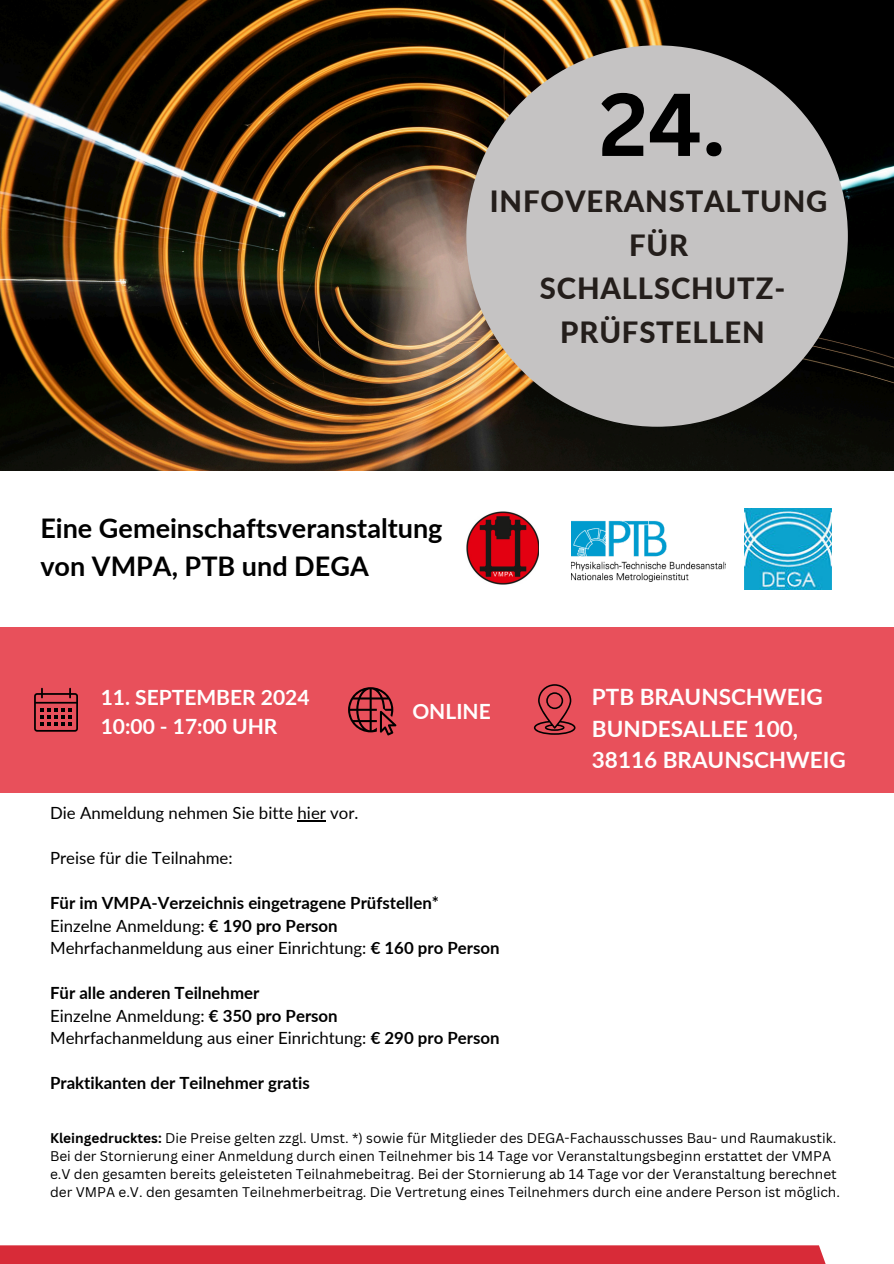
<style>
.page{position:relative;width:894px;height:1264px;background:#fff}
.page>*{position:absolute;margin:0;border:0;box-sizing:border-box;transform-origin:0 0}
.t1{font:700 87px "Canva Sans";color:#000}
.t2{font:800 29.25px/43.8px "Lato";letter-spacing:.03em;color:#241e1b;text-align:center}
.t3{font:700 27px/37.2px "Lato";color:#000}
.t4{font:700 22.5px/31.5px "Lato";color:#fffefe}
.t5{font:700 21px/29.2px "Lato";color:#fff}
.t6{font:700 21px "Lato";color:#fffefe}
.t7{font:16.8px/22.5px "Lato";color:#000}
.t8{font:700 16.8px/22.5px "Lato";color:#000}
.t9{font:13.65px/18px "Canva Sans";color:#000}
.s1{font-weight:400}
.s2{font-weight:700}
</style>
<div class="page">
<img style="left:0;top:0;width:893px;height:470px">
<div style="left:0;top:627px;width:893px;height:165px;background:#e8505b"></div>
<img style="left:571px;top:521px;width:154px;height:61px">
<img style="left:744px;top:508px;width:87px;height:82px">
<div style="left:466px;top:45px;width:381px;height:382px;background:#c5c3c3;border-radius:50%"></div>
<div style="left:0;top:1245px;width:843px;height:18px;background:#d82b38"></div>
<svg style="left:348px;top:687px;width:48px;height:48px"></svg>
<svg style="left:34px;top:687px;width:44px;height:44px"></svg>
<svg style="left:533px;top:684px;width:42px;height:50px"></svg>
<svg style="left:297px;top:820px;width:29px;height:1px"></svg>
<img style="left:466px;top:511px;width:72px;height:73px">
<h1 class="t1" style="left:599px;top:72px;width:128px">24.</h1>
<h2 class="t2" style="left:490px;top:178px;width:339px">INFOVERANSTALTUNG<br>FÜR<br>SCHALLSCHUTZ-<br>PRÜFSTELLEN</h2>
<h3 class="t3" style="left:40px;top:509px;width:403px">Eine Gemeinschaftsveranstaltung von VMPA, PTB und DEGA</h3>
<h3 class="t5" style="left:101px;top:681px;width:210px">11. SEPTEMBER 2024<br>10:00 - 17:00 UHR</h3>
<h3 class="t6" style="left:412px;top:696px;width:80px">ONLINE</h3>
<p class="t7" style="left:50px;top:801px;width:310px">Die Anmeldung nehmen Sie bitte hier vor.</p>
<p class="t7" style="left:50px;top:846px;width:184px">Preise für die Teilnahme:</p>
<p class="t8" style="left:50px;top:891px;width:451px">Für im VMPA-Verzeichnis eingetragene Prüfstellen*<br><span class="s1">Einzelne Anmeldung:</span> € 190 pro Person<br><span class="s1">Mehrfachanmeldung aus einer Einrichtung:</span> € 160 pro Person</p>
<p class="t7" style="left:50px;top:981px;width:451px"><span class="s2">Für alle anderen Teilnehmer<br></span>Einzelne Anmeldung: <span class="s2">€ 350 pro Person<br></span>Mehrfachanmeldung aus einer Einrichtung: <span class="s2">€ 290 pro Person</span></p>
<p class="t8" style="left:50px;top:1071px;width:261px">Praktikanten der Teilnehmer gratis</p>
<h3 class="t4" style="left:591px;top:680px;width:255px">PTB BRAUNSCHWEIG<br>BUNDESALLEE 100,<br>38116 BRAUNSCHWEIG</h3>
<p class="t9" style="left:50px;top:1128px;width:791px"><span class="s2">Kleingedrucktes:</span> Die Preise gelten zzgl. Umst. *) sowie für Mitglieder des DEGA-Fachausschusses Bau- und Raumakustik.<br>Bei der Stornierung einer Anmeldung durch einen Teilnehmer bis 14 Tage vor Veranstaltungsbeginn erstattet der VMPA e.V den gesamten bereits geleisteten Teilnahmebeitrag. Bei der Stornierung ab 14 Tage vor der Veranstaltung berechnet der VMPA e.V. den gesamten Teilnehmerbeitrag. Die Vertretung eines Teilnehmers durch eine andere Person ist möglich.</p>
</div>
